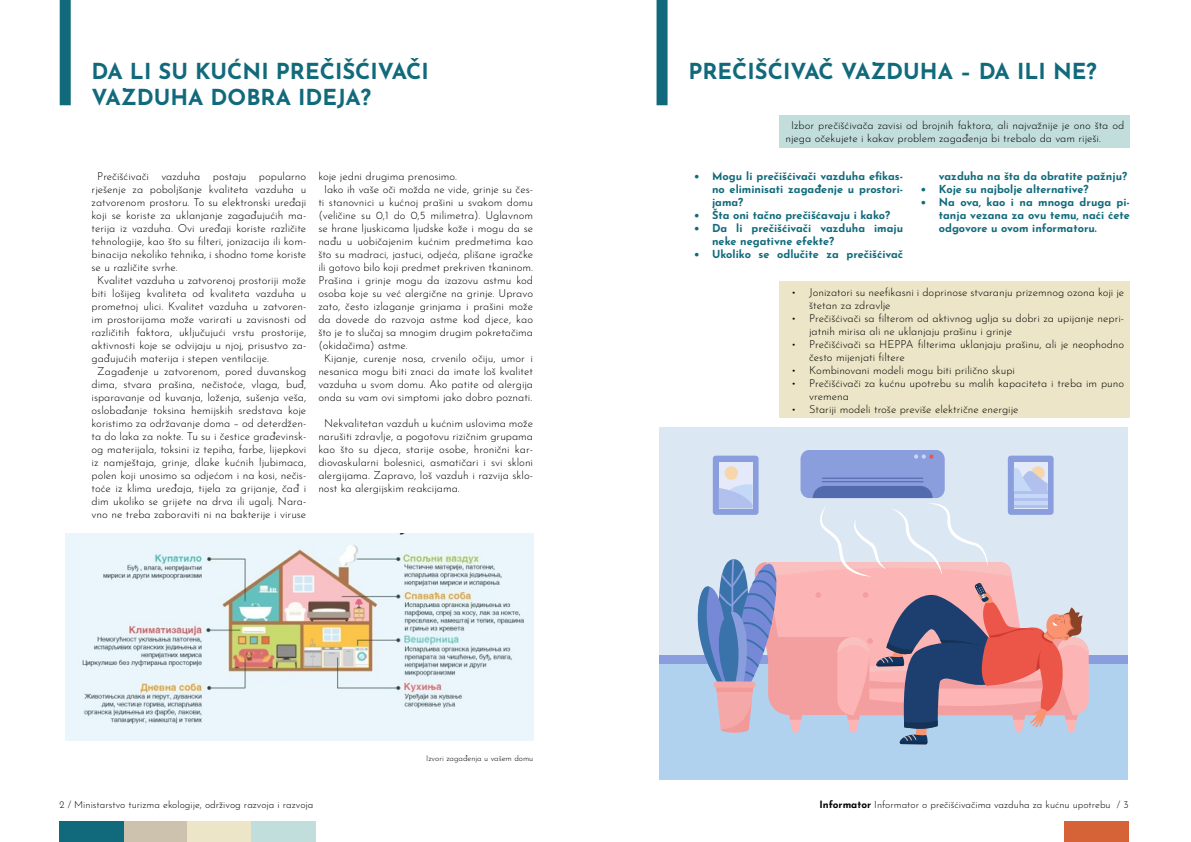
<style>
.page{position:relative;width:1191px;height:842px;background:#fff}
.page>*{position:absolute;margin:0;border:0;box-sizing:border-box;transform-origin:0 0}
.t1{font:700 22px/26.4px "Josefin Sans";color:#116a7b}
.t2{font:300 11px/13px "Josefin Sans";color:#000}
.t3{font:700 11px/13px "Josefin Sans";color:#116a7b;text-align:justify}
.t4{font:300 10px "Josefin Sans";color:#000}
.t5{font:300 8px "Josefin Sans";color:#000}
.s1{font-weight:700}
</style>
<div class="page">
<div style="left:124px;top:821px;width:64px;height:21px;background:#cdc2ae"></div>
<div style="left:60px;top:821px;width:64px;height:21px;background:#116a7b"></div>
<div style="left:188px;top:821px;width:64px;height:21px;background:#ece5c7"></div>
<div style="left:252px;top:821px;width:64px;height:21px;background:#c2dedc"></div>
<div style="left:1064px;top:821px;width:64px;height:21px;background:#d66338"></div>
<div style="left:60px;top:0;width:11px;height:105px;background:#116a7b"></div>
<div style="left:656px;top:0;width:11px;height:105px;background:#116a7b"></div>
<div style="left:780px;top:115px;width:350px;height:33px;background:#c2dedc"></div>
<div style="left:780px;top:282px;width:350px;height:136px;background:#ece5c7"></div>
<img style="left:65px;top:533px;width:468px;height:207px">
<div style="left:659px;top:427px;width:468px;height:353px;background:#dce7f4"></div>
<div style="left:659px;top:664px;width:468px;height:116px;background:#b1d2ef"></div>
<div style="left:713px;top:456px;width:45px;height:59px;background:#8a9edd;border-radius:3px"></div>
<div style="left:719px;top:462px;width:33px;height:46px;background:#e4eaf9"></div>
<div style="left:1007px;top:456px;width:46px;height:59px;background:#8a9edd;border-radius:3px"></div>
<div style="left:1013px;top:462px;width:34px;height:46px;background:#e4eaf9"></div>
<div style="left:800px;top:450px;width:144px;height:48px;background:#8a9edd;border-radius:9px"></div>
<svg style="left:914px;top:454px;width:19px;height:5px"></svg>
<svg style="left:666px;top:467px;width:422px;height:277px"></svg>
<h1 class="t1" style="left:92px;top:56px;width:339px">DA LI SU KUĆNI PREČIŠĆIVAČI<br>VAZDUHA DOBRA IDEJA?</h1>
<h1 class="t1" style="left:688px;top:56px;width:410px">PREČIŠĆIVAČ VAZDUHA – DA ILI NE?</h1>
<p class="t2" style="left:97px;top:168px;width:211px">Prečišćivači vazduha postaju popularno</p>
<p class="t2" style="left:92px;top:182px;width:216px">rješenje za poboljšanje kvaliteta vazduha u</p>
<p class="t2" style="left:92px;top:195px;width:216px">zatvorenom prostoru. To su elektronski uređaji</p>
<p class="t2" style="left:92px;top:208px;width:216px">koji se koriste za uklanjanje zagađujućih ma-</p>
<p class="t2" style="left:92px;top:221px;width:216px">terija iz vazduha. Ovi uređaji koriste različite</p>
<p class="t2" style="left:92px;top:234px;width:216px">tehnologije, kao što su filteri, jonizacija ili kom-</p>
<p class="t2" style="left:92px;top:247px;width:216px">binacija nekoliko tehnika, i shodno tome koriste</p>
<p class="t2" style="left:92px;top:260px;width:88px">se u različite svrhe.</p>
<p class="t2" style="left:97px;top:273px;width:211px">Kvalitet vazduha u zatvorenoj prostoriji može</p>
<p class="t2" style="left:92px;top:286px;width:216px">biti lošijeg kvaliteta od kvaliteta vazduha u</p>
<p class="t2" style="left:92px;top:299px;width:216px">prometnoj ulici. Kvalitet vazduha u zatvoren-</p>
<p class="t2" style="left:92px;top:312px;width:216px">im prostorijama može varirati u zavisnosti od</p>
<p class="t2" style="left:92px;top:325px;width:216px">različitih faktora, uključujući vrstu prostorije,</p>
<p class="t2" style="left:92px;top:338px;width:216px">aktivnosti koje se odvijaju u njoj, prisustvo za-</p>
<p class="t2" style="left:92px;top:351px;width:179px">gađujućih materija i stepen ventilacije.</p>
<p class="t2" style="left:97px;top:364px;width:211px">Zagađenje u zatvorenom, pored duvanskog</p>
<p class="t2" style="left:92px;top:377px;width:216px">dima, stvara prašina, nečistoće, vlaga, buđ,</p>
<p class="t2" style="left:92px;top:390px;width:216px">isparavanje od kuvanja, loženja, sušenja veša,</p>
<p class="t2" style="left:92px;top:403px;width:216px">oslobađanje toksina hemijskih sredstava koje</p>
<p class="t2" style="left:92px;top:416px;width:216px">koristimo za održavanje doma – od deterdžen-</p>
<p class="t2" style="left:92px;top:429px;width:216px">ta do laka za nokte. Tu su i čestice građevinsk-</p>
<p class="t2" style="left:92px;top:442px;width:216px">og materijala, toksini iz tepiha, farbe, lijepkovi</p>
<p class="t2" style="left:92px;top:455px;width:216px">iz namještaja, grinje, dlake kućnih ljubimaca,</p>
<p class="t2" style="left:92px;top:468px;width:216px">polen koji unosimo sa odjećom i na kosi, nečis-</p>
<p class="t2" style="left:92px;top:481px;width:216px">toće iz klima uređaja, tijela za grijanje, čađ i</p>
<p class="t2" style="left:92px;top:494px;width:216px">dim ukoliko se grijete na drva ili ugalj. Nara-</p>
<p class="t2" style="left:92px;top:507px;width:216px">vno ne treba zaboraviti ni na bakterije i viruse</p>
<p class="t2" style="left:318px;top:169px;width:140px">koje jedni drugima prenosimo.</p>
<p class="t2" style="left:324px;top:182px;width:211px">Iako ih vaše oči možda ne vide, grinje su čes-</p>
<p class="t2" style="left:318px;top:195px;width:216px">ti stanovnici u kućnoj prašini u svakom domu</p>
<p class="t2" style="left:318px;top:208px;width:216px">(veličine su 0,1 do 0,5 milimetra). Uglavnom</p>
<p class="t2" style="left:318px;top:221px;width:216px">se hrane ljuskicama ljudske kože i mogu da se</p>
<p class="t2" style="left:318px;top:234px;width:216px">nađu u uobičajenim kućnim predmetima kao</p>
<p class="t2" style="left:318px;top:247px;width:216px">što su madraci, jastuci, odjeća, plišane igračke</p>
<p class="t2" style="left:318px;top:260px;width:216px">ili gotovo bilo koji predmet prekriven tkaninom.</p>
<p class="t2" style="left:318px;top:273px;width:216px">Prašina i grinje mogu da izazovu astmu kod</p>
<p class="t2" style="left:318px;top:286px;width:216px">osoba koje su već alergične na grinje. Upravo</p>
<p class="t2" style="left:318px;top:299px;width:216px">zato, često izlaganje grinjama i prašini može</p>
<p class="t2" style="left:318px;top:312px;width:216px">da dovede do razvoja astme kod djece, kao</p>
<p class="t2" style="left:318px;top:325px;width:216px">što je to slučaj sa mnogim drugim pokretačima</p>
<p class="t2" style="left:318px;top:338px;width:91px">(okidačima) astme.</p>
<p class="t2" style="left:324px;top:351px;width:211px">Kijanje, curenje nosa, crvenilo očiju, umor i</p>
<p class="t2" style="left:318px;top:364px;width:216px">nesanica mogu biti znaci da imate loš kvalitet</p>
<p class="t2" style="left:318px;top:377px;width:216px">vazduha u svom domu. Ako patite od alergija</p>
<p class="t2" style="left:318px;top:390px;width:215px">onda su vam ovi simptomi jako dobro poznati.</p>
<p class="t2" style="left:318px;top:416px;width:216px;text-align:justify;text-indent:6px">Nekvalitetan vazduh u kućnim uslovima može narušiti zdravlje, a pogotovu rizičnim grupama kao što su djeca, starije osobe, hronični kar&shy;diovaskularni bolesnici, asmatičari i svi skloni alergijama. Zapravo, loš vazduh i razvija sklo&shy;nost ka alergijskim reakcijama.</p>
<p class="t5" style="left:426px;top:752px;width:109px">Izvori zagađenja u vašem domu</p>
<p class="t2" style="left:785px;top:118px;width:340px;text-indent:6px">Izbor prečišćivača zavisi od brojnih faktora, ali najvažnije je ono šta od njega očekujete i kakav problem zagađenja bi trebalo da vam riješi.</p>
<p class="t3" style="left:712px;top:169px;width:193px;text-indent:-18px">• Mogu li prečišćivači vazduha efikas&shy;no eliminisati zagađenje u prostori&shy;jama?</p>
<p class="t3" style="left:694px;top:208px;width:198px">• Šta oni tačno prečišćavaju i kako?</p>
<p class="t3" style="left:712px;top:221px;width:193px;text-indent:-18px">• Da li prečišćivači vazduha imaju neke negativne efekte?</p>
<p class="t3" style="left:694px;top:247px;width:211px">• Ukoliko se odlučite za prečišćivač</p>
<p class="t3" style="left:938px;top:169px;width:190px">vazduha na šta da obratite pažnju?</p>
<p class="t3" style="left:920px;top:182px;width:169px">• Koje su najbolje alternative?</p>
<p class="t3" style="left:938px;top:195px;width:193px;text-indent:-18px">• Na ova, kao i na mnoga druga pi&shy;tanja vezana za ovu temu, naći ćete odgovore u ovom informatoru.</p>
<p class="t2" style="left:809px;top:284px;width:316px;text-indent:-18px">• Jonizatori su neefikasni i doprinose stvaranju prizemnog ozona koji je štetan za zdravlje</p>
<p class="t2" style="left:809px;top:310px;width:316px;text-indent:-18px">• Prečišćivači sa filterom od aktivnog uglja su dobri za upijanje nepri&shy;jatnih mirisa ali ne uklanjaju prašinu i grinje</p>
<p class="t2" style="left:809px;top:336px;width:316px;text-indent:-18px">• Prečišćivači sa HEPPA filterima uklanjaju prašinu, ali je neophodno često mijenjati filtere</p>
<p class="t2" style="left:791px;top:362px;width:225px">• Kombinovani modeli mogu biti prilično skupi</p>
<p class="t2" style="left:809px;top:375px;width:316px;text-indent:-18px">• Prečišćivači za kućnu upotrebu su malih kapaciteta i treba im puno vremena</p>
<p class="t2" style="left:791px;top:401px;width:229px">• Stariji modeli troše previše električne energije</p>
<p class="t4" style="left:60px;top:797px;width:255px">2 / Ministarstvo turizma ekologije, održivog razvoja i razvoja</p>
<p class="t4" style="left:819px;top:797px;width:310px"><span class="s1">Informator</span> Informator o prečišćivačima vazduha za kućnu upotrebu / 3</p>
</div>
